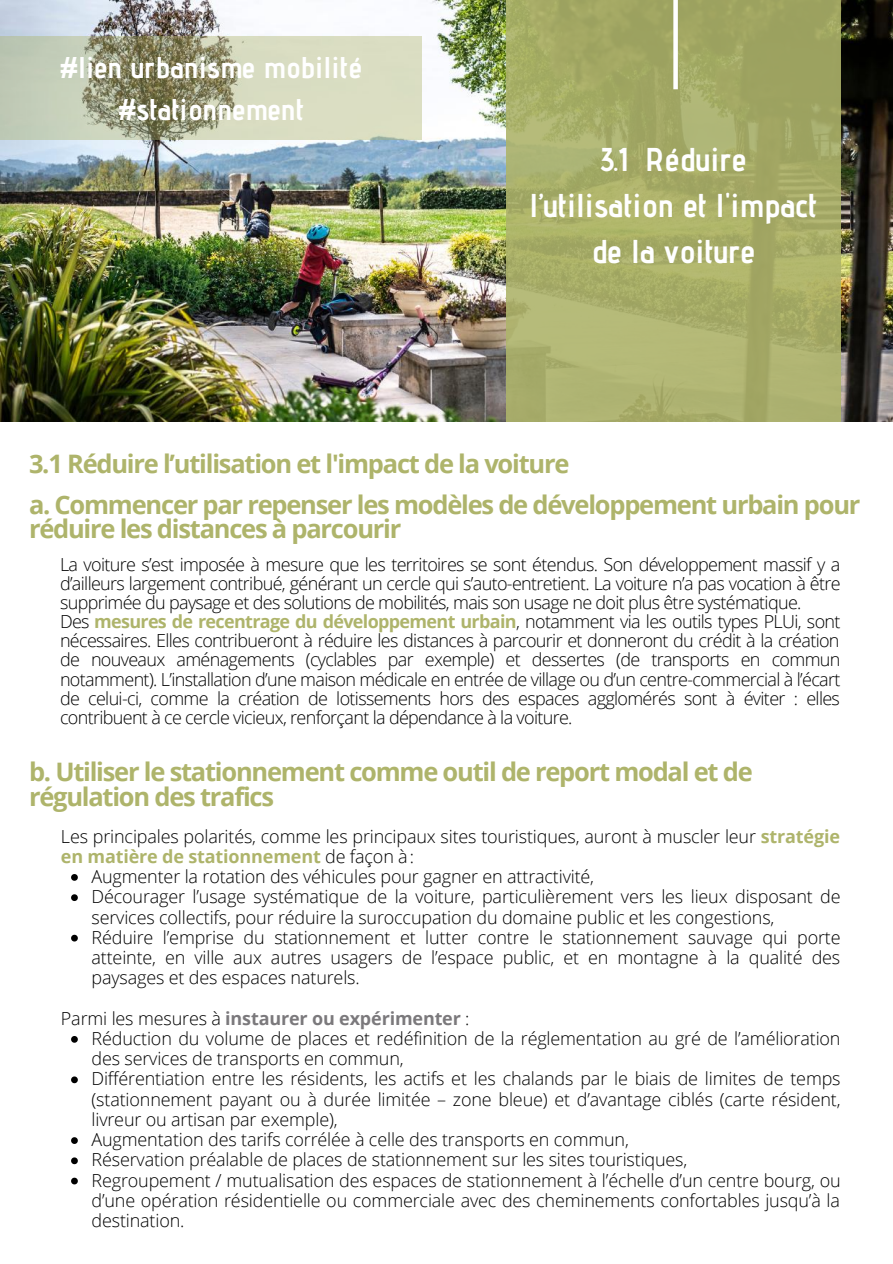
<style>
.page{position:relative;width:893px;height:1264px;background:#fff}
.page>*{position:absolute;margin:0;border:0;box-sizing:border-box;transform-origin:0 0}
.t1{font:700 33px/46px "Advent Pro";color:#fff;text-align:center}
.t2{font:700 30px/41.5px "Advent Pro";color:#fff;text-align:center}
.t3{font:700 25.5px/24.8px "Open Sans";letter-spacing:-.05em;color:#aeb46b}
.t4{font:300 18px/20.2px "Open Sans";letter-spacing:-.01em;color:#000}
.t5{font:300 18px/19px "Open Sans";letter-spacing:-.035em;color:#000}
.t6{font:700 18px "Open Sans";letter-spacing:-.01em;color:#7b797c}
.s1{font-weight:700;color:#aeb46b}
.s2{font-weight:300;color:#000}
</style>
<div class="page">
<img style="left:0;top:0;width:892px;height:422px">
<svg style="left:505px;top:0;width:335px;height:422px;background:#a7ad69"></svg>
<svg style="left:673px;top:0;width:4px;height:89px"></svg>
<svg style="left:0;top:37px;width:422px;height:102px;background:#bcbfa4"></svg>
<svg style="left:71px;top:874px;width:7px;height:6px"></svg>
<svg style="left:71px;top:894px;width:7px;height:7px"></svg>
<svg style="left:71px;top:934px;width:7px;height:7px"></svg>
<svg style="left:71px;top:1036px;width:7px;height:6px"></svg>
<svg style="left:71px;top:1076px;width:7px;height:7px"></svg>
<svg style="left:71px;top:1137px;width:7px;height:6px"></svg>
<svg style="left:71px;top:1157px;width:7px;height:7px"></svg>
<svg style="left:71px;top:1177px;width:7px;height:7px"></svg>
<h2 class="t2" style="left:60px;top:46px;width:304px">#lien urbanisme mobilité #stationnement</h2>
<h1 class="t1" style="left:529px;top:136px;width:289px">3.1 Réduire l’utilisation et l'impact de la voiture</h1>
<h3 class="t3" style="left:29px;top:450px;width:542px">3.1 Réduire l’utilisation et l'impact de la voiture</h3>
<h3 class="t3" style="left:29px;top:491px;width:832px">a. Commencer par repenser les modèles de développement urbain pour réduire les distances à parcourir</h3>
<p class="t5" style="left:60px;top:554px;width:782px">La voiture s’est imposée à mesure que les territoires se sont étendus. Son développement massif y a d’ailleurs largement contribué, générant un cercle qui s’auto-entretient. La voiture n’a pas vocation à être supprimée du paysage et des solutions de mobilités, mais son usage ne doit plus être systématique.<br>Des <span class="s1">mesures de recentrage du développement urbain</span>, notamment via les outils types PLUi, sont nécessaires. Elles contribueront à réduire les distances à parcourir et donneront du crédit à la création de nouveaux aménagements (cyclables par exemple) et dessertes (de transports en commun notamment). L’installation d’une maison médicale en entrée de village ou d’un centre-commercial à l’écart de celui-ci, comme la création de lotissements hors des espaces agglomérés sont à éviter : elles contribuent à ce cercle vicieux, renforçant la dépendance à la voiture.</p>
<h3 class="t3" style="left:29px;top:758px;width:725px">b. Utiliser le stationnement comme outil de report modal et de régulation des trafics</h3>
<p class="t4" style="left:61px;top:825px;width:780px">Les principales polarités, comme les principaux sites touristiques, auront à muscler leur <span class="s1">stratégie en matière de stationnement</span> de façon à:</p>
<p class="t4" style="left:91px;top:865px;width:750px">Augmenter la rotation des véhicules pour gagner en attractivité,<br>Décourager l’usage systématique de la voiture, particulièrement vers les lieux disposant de services collectifs, pour réduire la suroccupation du domaine public et les congestions, Réduire l’emprise du stationnement et lutter contre le stationnement sauvage qui porte atteinte, en ville aux autres usagers de l’espace public, et en montagne à la qualité des paysages et des espaces naturels.</p>
<p class="t6" style="left:61px;top:1005px;width:410px"><span class="s2">Parmi les mesures à</span> instaurer ou expérimenter <span class="s2">:</span></p>
<p class="t4" style="left:91px;top:1027px;width:750px">Réduction du volume de places et redéfinition de la réglementation au gré de l’amélioration des services de transports en commun,<br>Différentiation entre les résidents, les actifs et les chalands par le biais de limites de temps (stationnement payant ou à durée limitée – zone bleue) et d’avantage ciblés (carte résident, livreur ou artisan par exemple),<br>Augmentation des tarifs corrélée à celle des transports en commun,<br>Réservation préalable de places de stationnement sur les sites touristiques,<br>Regroupement / mutualisation des espaces de stationnement à l’échelle d’un centre bourg, ou d’une opération résidentielle ou commerciale avec des cheminements confortables jusqu’à la destination.</p>
</div>
